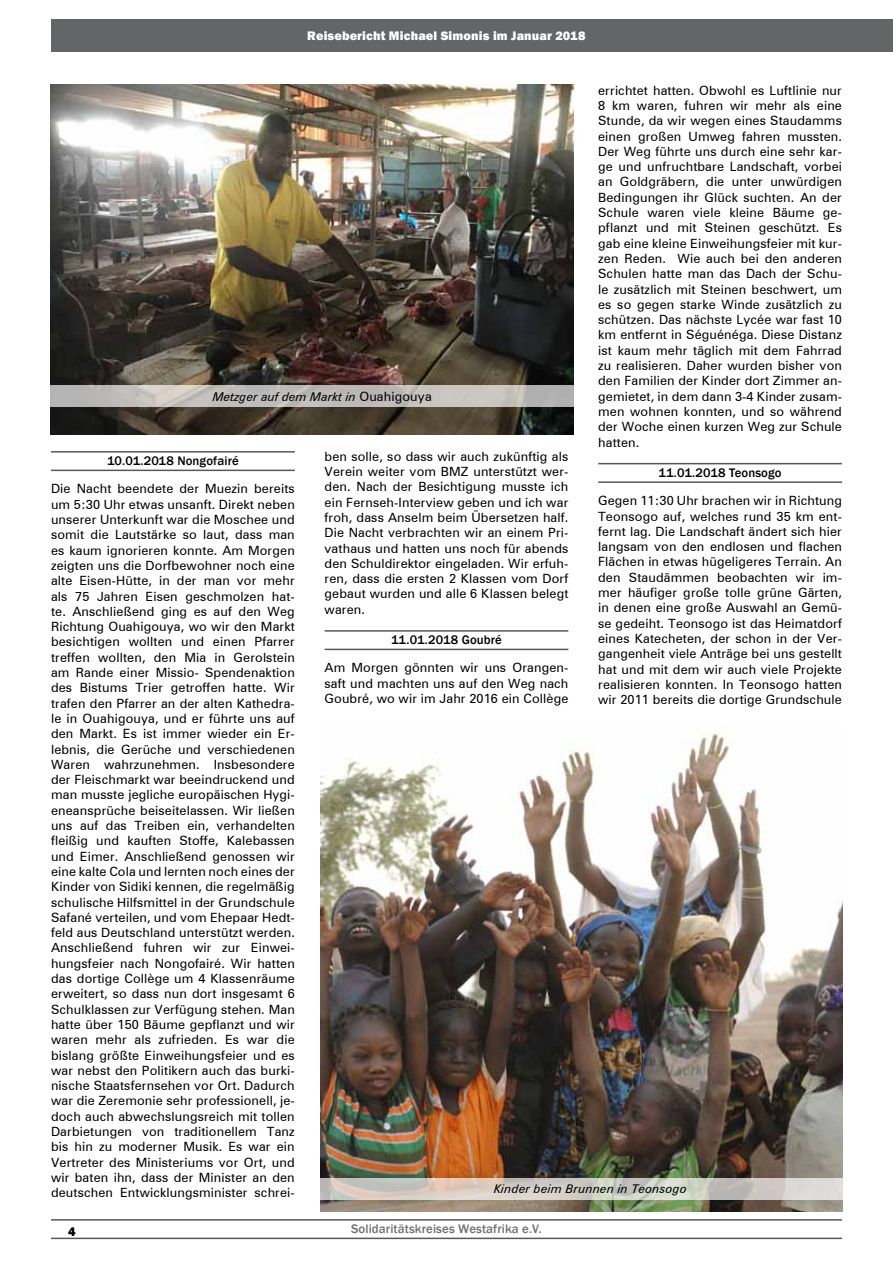
<style>
.page{position:relative;width:893px;height:1263px;background:#fff}
.page>*{position:absolute;margin:0;border:0;box-sizing:border-box;transform-origin:0 0}
.t1{font:12.75px/15.3px "Zurich BT";letter-spacing:.01em;color:#000;text-align:justify}
.t2{font:500 12.75px "Franklin Gothic";letter-spacing:.01em;color:#000}
.t3{font:800 12.75px "Franklin Gothic";letter-spacing:.01em;color:#fff}
.t4{font:500 12.75px "Franklin Gothic";letter-spacing:.01em;color:#707172}
.t5{font:800 12.75px "Franklin Gothic";color:#000}
.t6{font:italic 12px "Zurich BT";letter-spacing:.01em;color:#000}
.s1{font-style:normal;font-size:12.75px}
</style>
<div class="page">
<hr style="left:51px;top:1219px;width:791px;height:1px;background:#58585a">
<hr style="left:51px;top:1237px;width:791px;height:2px;background:#58585a">
<div style="left:51px;top:19px;width:842px;height:32px;background:#646567"></div>
<hr style="left:51px;top:451px;width:244px;height:2px;background:#58585a">
<hr style="left:51px;top:470px;width:244px;height:1px;background:#58585a">
<hr style="left:325px;top:630px;width:243px;height:2px;background:#58585a">
<hr style="left:325px;top:649px;width:243px;height:1px;background:#58585a">
<hr style="left:598px;top:463px;width:244px;height:1px;background:#58585a">
<hr style="left:598px;top:481px;width:244px;height:2px;background:#58585a">
<img style="left:51px;top:85px;width:522px;height:349px">
<img style="left:320px;top:732px;width:522px;height:480px">
<svg style="left:50px;top:385px;width:524px;height:22px;background:#bfbcb9"></svg>
<svg style="left:320px;top:1178px;width:523px;height:22px;background:#d0ccc4"></svg>
<p class="t3" style="left:307px;top:27px;width:280px">Reisebericht Michael Simonis im Januar 2018</p>
<p class="t1" style="left:598px;top:82px;width:245px">errichtet hatten. Obwohl es Luftlinie nur 8 km waren, fuhren wir mehr als eine Stunde, da wir wegen eines Staudamms einen großen Umweg fahren mussten.<br>Der Weg führte uns durch eine sehr kar&shy;ge und unfruchtbare Landschaft, vorbei an Goldgräbern, die unter unwürdigen Bedingungen ihr Glück suchten. An der Schule waren viele kleine Bäume ge&shy;pflanzt und mit Steinen geschützt. Es gab eine kleine Einweihungsfeier mit kur&shy;zen Reden. Wie auch bei den anderen Schulen hatte man das Dach der Schu&shy;le zusätzlich mit Steinen beschwert, um es so gegen starke Winde zusätzlich zu schützen. Das nächste Lycée war fast 10 km entfernt in Séguénéga. Diese Distanz ist kaum mehr täglich mit dem Fahrrad zu realisieren. Daher wurden bisher von den Familien der Kinder dort Zimmer an&shy;gemietet, in dem dann 3-4 Kinder zusam&shy;men wohnen konnten, und so während der Woche einen kurzen Weg zur Schule hatten.</p>
<p class="t2" style="left:658px;top:465px;width:125px">11.01.2018 Teonsogo</p>
<p class="t1" style="left:598px;top:493px;width:245px">Gegen 11:30 Uhr brachen wir in Richtung Teonsogo auf, welches rund 35 km ent&shy;fernt lag. Die Landschaft ändert sich hier langsam von den endlosen und flachen Flächen in etwas hügeligeres Terrain. An den Staudämmen beobachten wir im&shy;mer häufiger große tolle grüne Gärten, in denen eine große Auswahl an Gemü&shy;se gedeiht. Teonsogo ist das Heimatdorf eines Katecheten, der schon in der Ver&shy;gangenheit viele Anträge bei uns gestellt hat und mit dem wir auch viele Projekte realisieren konnten. In Teonsogo hatten wir 2011 bereits die dortige Grundschule</p>
<p class="t6" style="left:213px;top:389px;width:221px">Metzger auf dem Markt in <span class="s1">Ouahigouya</span></p>
<p class="t1" style="left:325px;top:448px;width:245px">ben solle, so dass wir auch zukünftig als Verein weiter vom BMZ unterstützt wer&shy;den. Nach der Besichtigung musste ich ein Fernseh-Interview geben und ich war froh, dass Anselm beim Übersetzen half.<br>Die Nacht verbrachten wir an einem Pri&shy;vathaus und hatten uns noch für abends den Schuldirektor eingeladen. Wir erfuh&shy;ren, dass die ersten 2 Klassen vom Dorf gebaut wurden und alle 6 Klassen belegt waren.</p>
<p class="t2" style="left:391px;top:632px;width:112px">11.01.2018 Goubré</p>
<p class="t1" style="left:325px;top:660px;width:245px">Am Morgen gönnten wir uns Orangen&shy;saft und machten uns auf den Weg nach Goubré, wo wir im Jahr 2016 ein Collège</p>
<p class="t2" style="left:107px;top:453px;width:133px">10.01.2018 Nongofairé</p>
<p class="t1" style="left:51px;top:481px;width:245px">Die Nacht beendete der Muezin bereits um 5:30 Uhr etwas unsanft. Direkt neben unserer Unterkunft war die Moschee und somit die Lautstärke so laut, dass man es kaum ignorieren konnte. Am Morgen zeigten uns die Dorfbewohner noch eine alte Eisen-Hütte, in der man vor mehr als 75 Jahren Eisen geschmolzen hat&shy;te. Anschließend ging es auf den Weg Richtung Ouahigouya, wo wir den Markt besichtigen wollten und einen Pfarrer treffen wollten, den Mia in Gerolstein am Rande einer Missio- Spendenaktion des Bistums Trier getroffen hatte. Wir trafen den Pfarrer an der alten Kathedra&shy;le in Ouahigouya, und er führte uns auf den Markt. Es ist immer wieder ein Er&shy;lebnis, die Gerüche und verschiedenen Waren wahrzunehmen. Insbesondere der Fleischmarkt war beeindruckend und man musste jegliche europäischen Hygi&shy;eneansprüche beiseitelassen. Wir ließen uns auf das Treiben ein, verhandelten fleißig und kauften Stoffe, Kalebassen und Eimer. Anschließend genossen wir eine kalte Cola und lernten noch eines der Kinder von Sidiki kennen, die regelmäßig schulische Hilfsmittel in der Grundschule Safané verteilen, und vom Ehepaar Hedt&shy;feld aus Deutschland unterstützt werden.<br>Anschließend fuhren wir zur Einwei&shy;hungsfeier nach Nongofairé. Wir hatten das dortige Collège um 4 Klassenräume erweitert, so dass nun dort insgesamt 6<br>Schulklassen zur Verfügung stehen. Man hatte über 150 Bäume gepflanzt und wir waren mehr als zufrieden. Es war die bislang größte Einweihungsfeier und es war nebst den Politikern auch das burki&shy;nische Staatsfernsehen vor Ort. Dadurch war die Zeremonie sehr professionell, je&shy;doch auch abwechslungsreich mit tollen Darbietungen von traditionellem Tanz bis hin zu moderner Musik. Es war ein Vertreter des Ministeriums vor Ort, und wir baten ihn, dass der Minister an den deutschen Entwicklungsminister schrei-</p>
<p class="t6" style="left:494px;top:1181px;width:194px">Kinder beim Brunnen in Teonsogo</p>
<p class="t5" style="left:68px;top:1223px;width:9px">4</p>
<p class="t4" style="left:351px;top:1221px;width:192px">Solidaritätskreises Westafrika e.V.</p>
</div>
